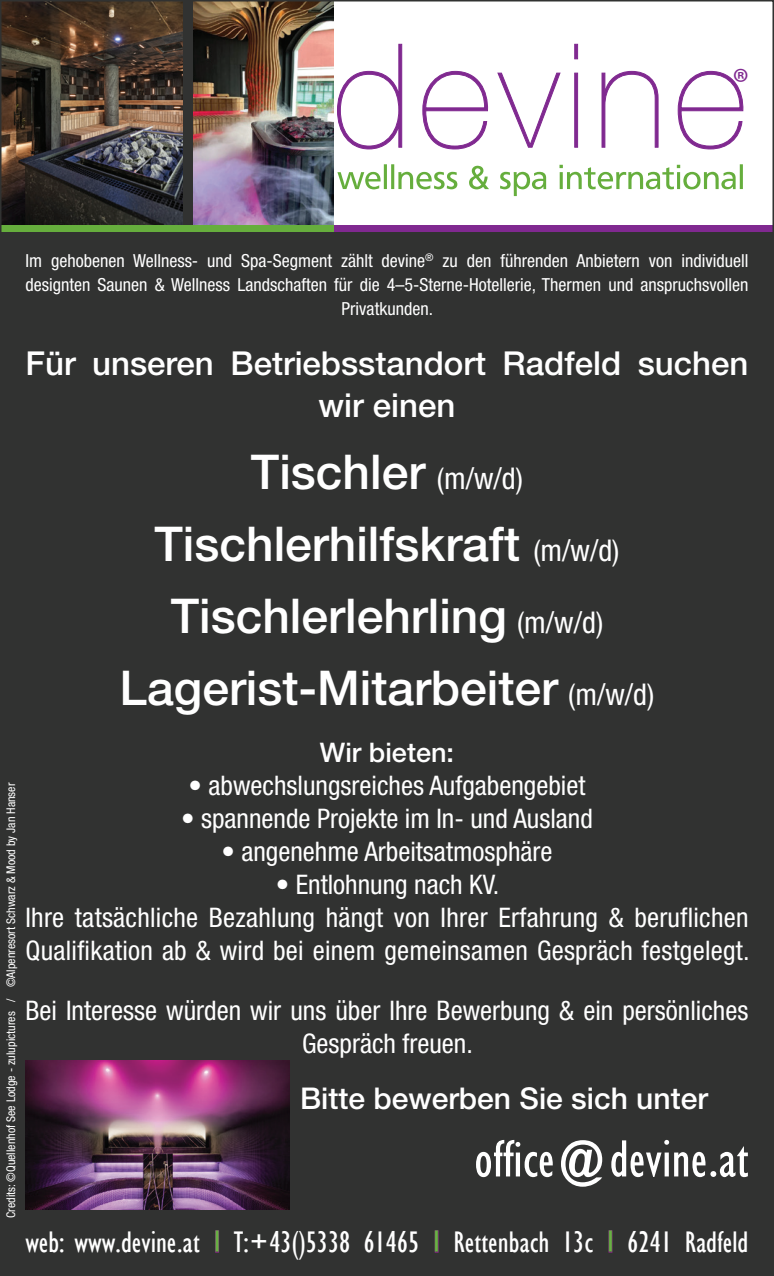
<style>
.page{position:relative;width:774px;height:1276px;background:#fff}
.page>*{position:absolute;margin:0;border:0;box-sizing:border-box;transform-origin:0 0}
.t1{font:condensed 54px "Gill Sans";color:#fff}
.t2{font:500 48px/72px "Helvetica Neue";color:#fff;text-align:center}
.t3{font:39.6px "Myriad Pro";color:#802990}
.t4{font:500 33px/42px "Helvetica Neue";color:#fff;text-align:center}
.t5{font:condensed 30.6px "Gill Sans";color:#fff}
.t6{font:500 30px "Helvetica Neue";color:#fff}
.t7{font:condensed 27px/33px "Helvetica Neue";color:#fff;text-align:center}
.t8{font:500 27px "Helvetica Neue";color:#fff}
.t9{font:condensed 18px/24px "Helvetica Neue";color:#fff;text-align:center}
.t10{font:condensed 12px "Helvetica Neue";color:#fff}
.s1{font-weight:400;font-stretch:condensed;font-size:30px}
.s2{font-family:"Helvetica";font-stretch:normal;font-size:30px;color:#7f287e}
</style>
<div class="page">
<div style="left:0;top:232px;width:774px;height:1044px;background:#313231"></div>
<svg style="left:337px;top:164px;width:406px;height:32px"></svg>
<svg style="left:337px;top:44px;width:407px;height:105px"></svg>
<img style="left:192px;top:3px;width:141px;height:222px">
<img style="left:26px;top:1060px;width:263px;height:149px">
<div style="left:333px;top:225px;width:441px;height:7px;background:#802990"></div>
<div style="left:0;top:225px;width:333px;height:7px;background:#66ae3d"></div>
<img style="left:3px;top:3px;width:180px;height:222px">
<div style="left:183px;top:0;width:9px;height:225px;background:#313231"></div>
<h3 class="t3" style="left:732px;top:58px;width:18px">®</h3>
<p class="t10" style="left:4px;top:1218px;width:437px;rotate:-90deg">Credits: ©Quellenhof See Lodge - zulupictures / ©Alpenresort Schwarz &amp; Mood by Jan Hanser</p>
<p class="t9" style="left:26px;top:249px;width:724px">Im gehobenen Wellness- und Spa-Segment zählt devine<sup>®</sup> zu den führenden Anbietern von individuell designten Saunen &amp; Wellness Landschaften für die 4–5-Sterne-Hotellerie, Thermen und anspruchsvollen<br>Privatkunden.</p>
<p class="t4" style="left:26px;top:342px;width:724px">Für unseren Betriebsstandort Radfeld suchen wir einen</p>
<h2 class="t2" style="left:120px;top:435px;width:536px">Tischler <span class="s1">(m/w/d)<br></span>Tischlerhilfskraft <span class="s1">(m/w/d)<br></span>Tischlerlehrling <span class="s1">(m/w/d)<br></span>Lagerist-Mitarbeiter <span class="s1">(m/w/d)</span></h2>
<p class="t8" style="left:320px;top:736px;width:136px">Wir bieten:</p>
<p class="t7" style="left:189px;top:769px;width:398px">• abwechslungsreiches Aufgabengebiet</p>
<p class="t7" style="left:181px;top:802px;width:413px">• spannende Projekte im In- und Ausland</p>
<p class="t7" style="left:221px;top:835px;width:333px">• angenehme Arbeitsatmosphäre</p>
<p class="t7" style="left:26px;top:868px;width:725px">• Entlohnung nach KV.<br>Ihre tatsächliche Bezahlung hängt von Ihrer Erfahrung &amp; beruflichen<br>Qualifikation ab &amp; wird bei einem gemeinsamen Gespräch festgelegt.</p>
<p class="t7" style="left:26px;top:993px;width:724px">Bei Interesse würden wir uns über Ihre Bewerbung &amp; ein persönliches<br>Gespräch freuen.</p>
<p class="t6" style="left:300px;top:1080px;width:409px">Bitte bewerben Sie sich unter</p>
<h1 class="t1" style="left:474px;top:1127px;width:276px">office@devine.at</h1>
<p class="t5" style="left:26px;top:1224px;width:724px">web: www.devine.at <span class="s2">I</span> T:+43()5338 61465 <span class="s2">I</span> Rettenbach 13c <span class="s2">I</span> 6241 Radfeld</p>
</div>
